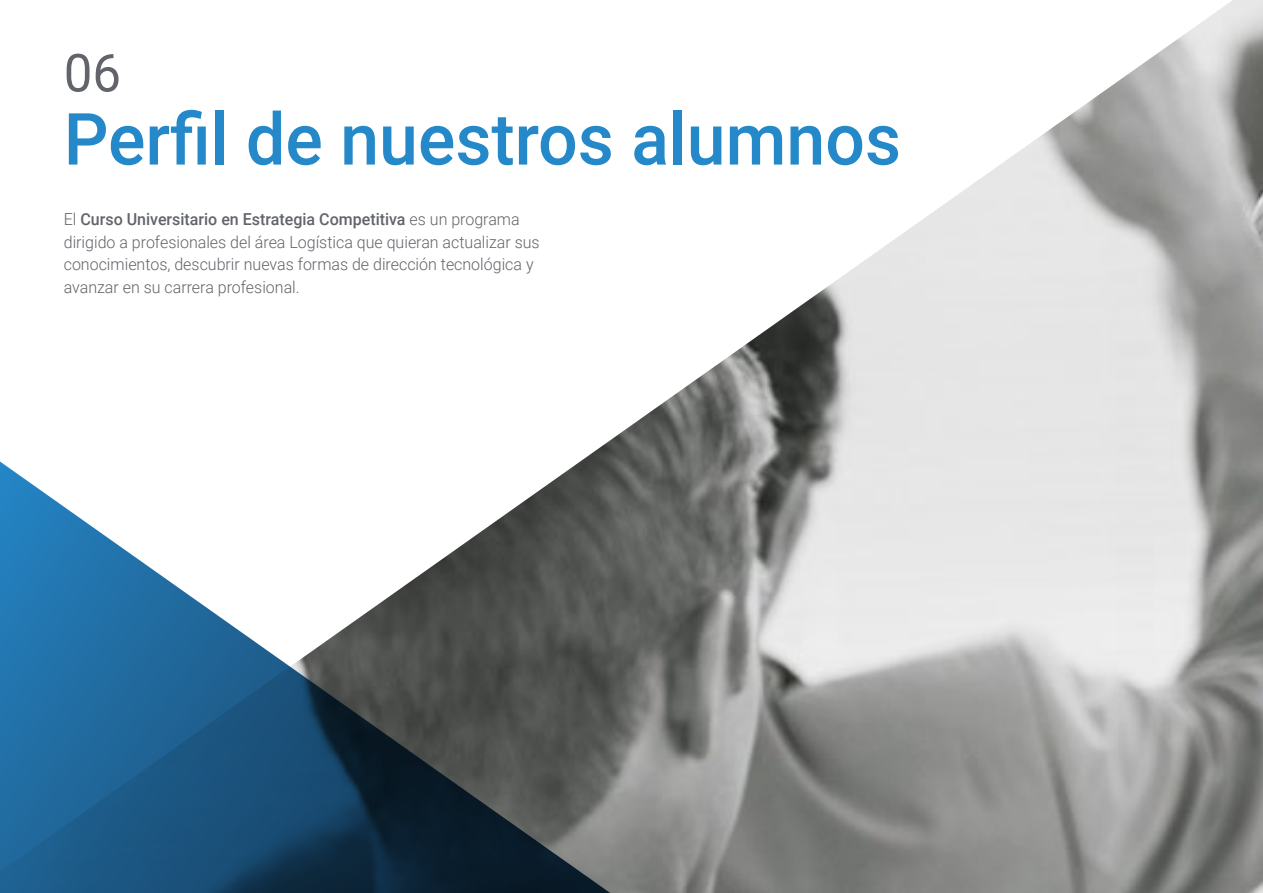
<style>
.page{position:relative;width:1263px;height:893px;background:#fff}
.page>*{position:absolute;margin:0;border:0;box-sizing:border-box;transform-origin:0 0}
.t1{font:500 72px "Roboto";color:#2488c9}
.t2{font:52.5px "Roboto";color:#61646a}
.t3{font:300 16.5px/22.5px "Roboto";color:#61646a}
.s1{font-weight:500}
</style>
<div class="page">
<img style="left:602px;top:0;width:661px;height:893px">
<svg style="left:0;top:446px;width:640px;height:447px"></svg>
<h2 class="t2" style="left:64px;top:36px;width:59px">06</h2>
<h1 class="t1" style="left:64px;top:89px;width:839px">Perfil de nuestros alumnos</h1>
<p class="t3" style="left:64px;top:207px;width:477px">El <span class="s1">Curso Universitario en Estrategia Competitiva</span> es un programa dirigido a profesionales del área Logística que quieran actualizar sus conocimientos, descubrir nuevas formas de dirección tecnológica y avanzar en su carrera profesional.</p>
</div>
